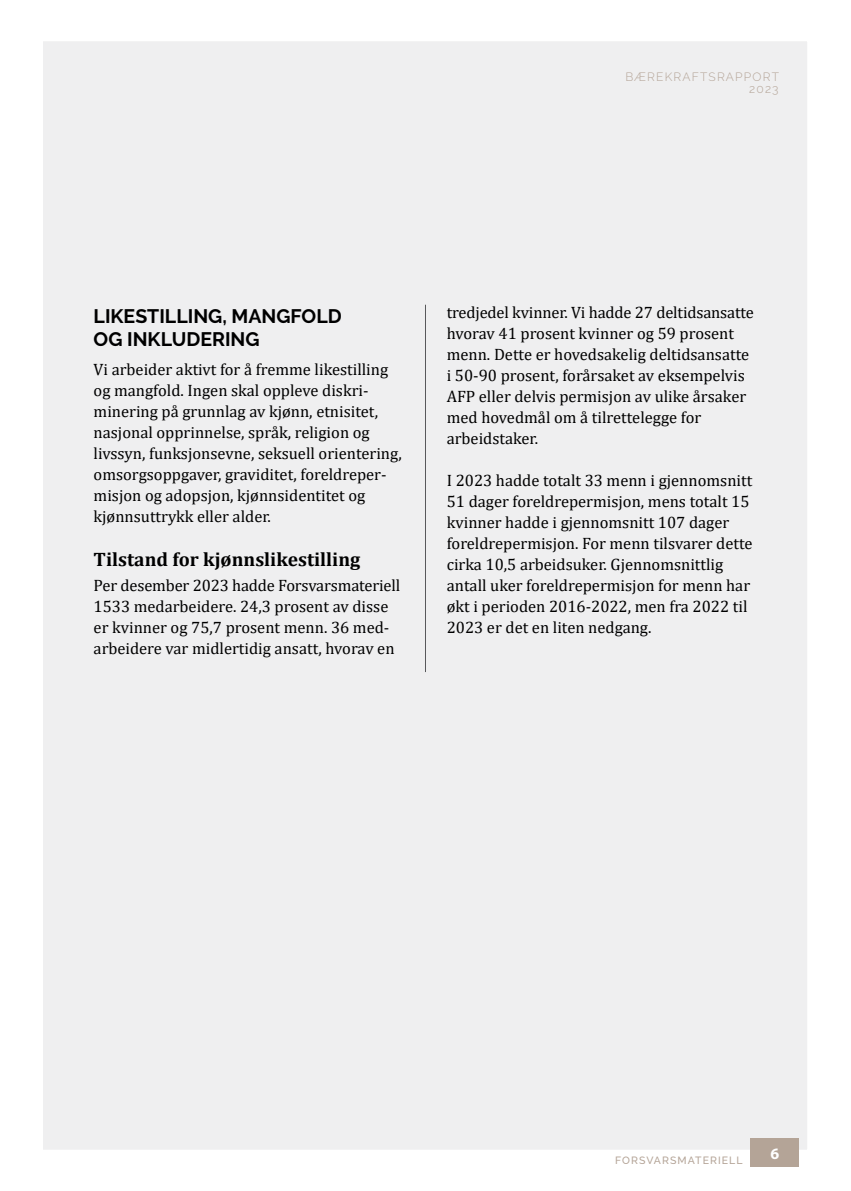
<style>
.page{position:relative;width:851px;height:1191px;background:#fff}
.page>*{position:absolute;margin:0;border:0;box-sizing:border-box;transform-origin:0 0}
.Heading_H2{font:700 19.5px/22.5px "Raleway";color:#000}
.Brødtekst_bold{font:700 19.5px "Cambria";color:#000}
.Brødtekst{font:16.5px/21px "Cambria";color:#000}
.t1{font:700 15.9px "Myriad Pro";color:#fff}
.t2{font:300 12px/12px "Raleway";letter-spacing:.1em;color:#b4a497;text-align:right}
.t3{font:500 10.5px "Raleway";letter-spacing:.1em;color:#b4a497}
</style>
<div class="page">
<div style="left:43px;top:41px;width:764px;height:1109px;background:#efeff0"></div>
<div style="left:750px;top:1138px;width:49px;height:29px;background:#b4a497"></div>
<p class="t2" style="left:625px;top:70px;width:155px">BÆREKRAFTSRAPPORT<br>2023</p>
<h2 class="Heading_H2" style="left:94px;top:304px;width:249px">LIKESTILLING, MANGFOLD<br>OG INKLUDERING</h2>
<p class="Brødtekst" style="left:94px;top:359px;width:309px">Vi arbeider aktivt for å fremme likestilling og mangfold. Ingen skal oppleve diskri&shy;minering på grunnlag av kjønn, etnisitet, nasjonal opprinnelse, språk, religion og livssyn, funksjonsevne, seksuell orientering, omsorgsoppgaver, graviditet, foreldreper&shy;misjon og adopsjon, kjønnsidentitet og kjønnsuttrykk eller alder.</p>
<p class="Brødtekst_bold" style="left:94px;top:545px;width:268px">Tilstand for kjønnslikestilling</p>
<p class="Brødtekst" style="left:94px;top:575px;width:308px">Per desember 2023 hadde Forsvarsmateriell 1533 medarbeidere. 24,3 prosent av disse er kvinner og 75,7 prosent menn. 36 med&shy;arbeidere var midlertidig ansatt, hvorav en</p>
<p class="Brødtekst" style="left:446px;top:301px;width:308px">tredjedel kvinner. Vi hadde 27 deltidsansatte hvorav 41 prosent kvinner og 59 prosent menn. Dette er hovedsakelig deltidsansatte i 50-90 prosent, forårsaket av eksempelvis AFP eller delvis permisjon av ulike årsaker med hovedmål om å tilrettelegge for arbeidstaker.</p>
<p class="Brødtekst" style="left:446px;top:469px;width:307px">I 2023 hadde totalt 33 menn i gjennomsnitt 51 dager foreldrepermisjon, mens totalt 15 kvinner hadde i gjennomsnitt 107 dager foreldrepermisjon. For menn tilsvarer dette cirka 10,5 arbeidsuker. Gjennomsnittlig antall uker foreldrepermisjon for menn har økt i perioden 2016-2022, men fra 2022 til 2023 er det en liten nedgang.</p>
<p class="t3" style="left:615px;top:1153px;width:129px">FORSVARSMATERIELL</p>
<p class="t1" style="left:770px;top:1143px;width:10px">6</p>
</div>
